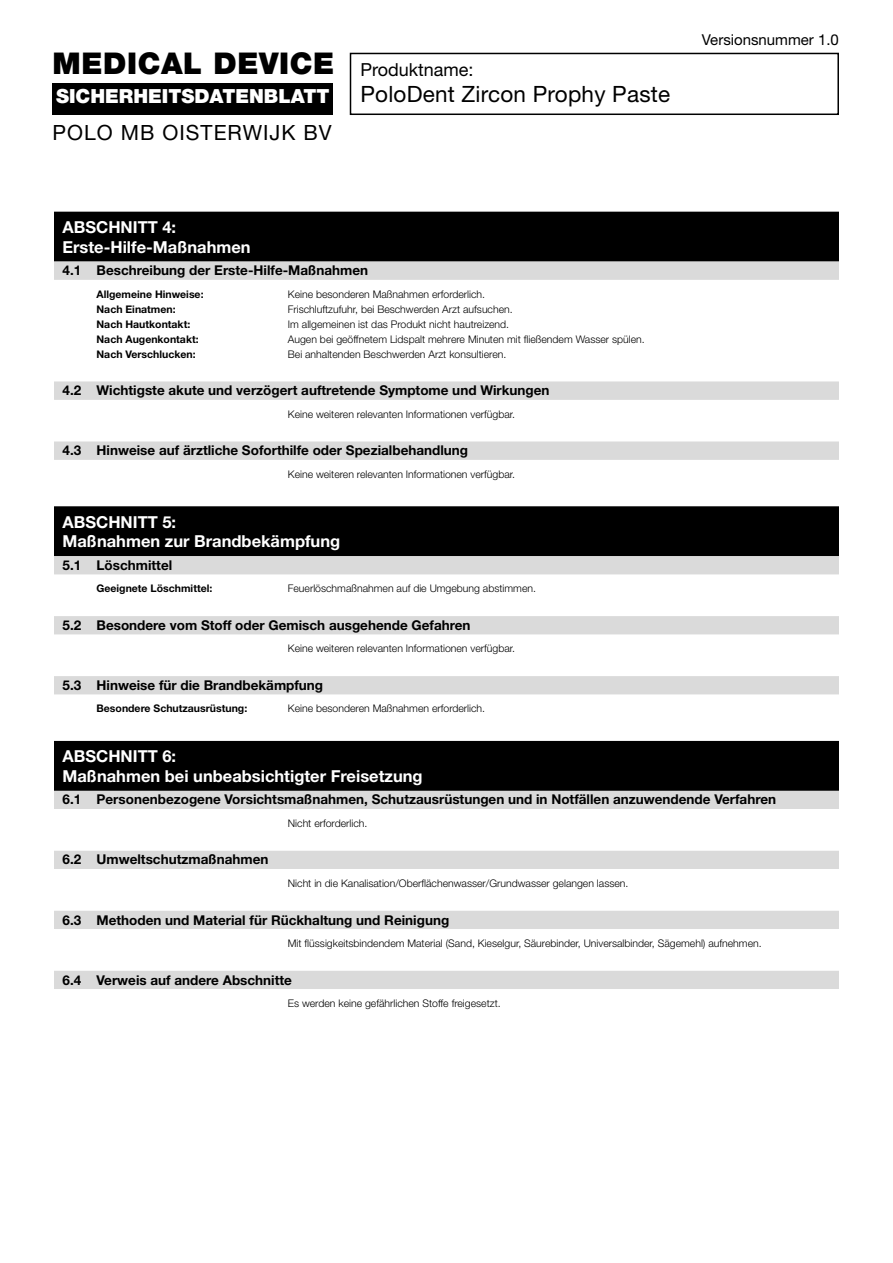
<style>
.page{position:relative;width:893px;height:1263px;background:#fff}
.page>*{position:absolute;margin:0;border:0;box-sizing:border-box;transform-origin:0 0}
.t1{font:900 30px "Helvetica Neue LT Pro";letter-spacing:.02em;color:#000}
.t2{font:22.5px "Helvetica Neue LT Pro";letter-spacing:.01em;color:#000}
.t3{font:21px "Helvetica Neue LT Pro";letter-spacing:.05em;color:#000}
.t4{font:900 19.5px "Helvetica Neue LT Pro";color:#fff}
.t5{font:18px "Helvetica Neue LT Pro";color:#000}
.t6{font:700 16.5px/19.8px "Helvetica Neue LT Pro";color:#fff}
.t7{font:15px "Helvetica Neue LT Pro";color:#000}
.t8{font:700 13.5px "Helvetica Neue LT Pro";color:#000}
.t9{font:300 10.5px "Helvetica Neue LT Pro";color:#000}
.t10{font:700 10.5px "Helvetica Neue LT Pro";color:#000}
</style>
<div class="page">
<div style="left:54px;top:212px;width:785px;height:25px;background:#000"></div>
<div style="left:54px;top:231px;width:785px;height:26px;background:#000"></div>
<div style="left:54px;top:253px;width:785px;height:9px;background:#000"></div>
<div style="left:54px;top:261px;width:785px;height:18px;background:#dadada"></div>
<div style="left:54px;top:275px;width:785px;height:5px;background:#dadada"></div>
<div style="left:54px;top:381px;width:785px;height:18px;background:#dadada"></div>
<div style="left:54px;top:395px;width:785px;height:5px;background:#dadada"></div>
<div style="left:54px;top:441px;width:785px;height:18px;background:#dadada"></div>
<div style="left:54px;top:455px;width:785px;height:5px;background:#dadada"></div>
<div style="left:54px;top:506px;width:785px;height:26px;background:#000"></div>
<div style="left:54px;top:526px;width:785px;height:26px;background:#000"></div>
<div style="left:54px;top:547px;width:785px;height:9px;background:#000"></div>
<div style="left:54px;top:556px;width:785px;height:18px;background:#dadada"></div>
<div style="left:54px;top:616px;width:785px;height:18px;background:#dadada"></div>
<div style="left:54px;top:676px;width:785px;height:18px;background:#dadada"></div>
<div style="left:54px;top:741px;width:785px;height:25px;background:#000"></div>
<div style="left:54px;top:761px;width:785px;height:25px;background:#000"></div>
<div style="left:54px;top:782px;width:785px;height:9px;background:#000"></div>
<div style="left:54px;top:791px;width:785px;height:18px;background:#dadada"></div>
<div style="left:54px;top:851px;width:785px;height:18px;background:#dadada"></div>
<div style="left:54px;top:911px;width:785px;height:18px;background:#dadada"></div>
<div style="left:54px;top:971px;width:785px;height:18px;background:#dadada"></div>
<div style="left:350px;top:53px;width:489px;height:62px;border:2px solid #000"></div>
<div style="left:52px;top:83px;width:281px;height:32px;background:#000"></div>
<h1 class="t1" style="left:52px;top:45px;width:283px">MEDICAL DEVICE</h1>
<h3 class="t4" style="left:56px;top:84px;width:275px">SICHERHEITSDATENBLATT</h3>
<h3 class="t3" style="left:52px;top:119px;width:281px">POLO MB OISTERWIJK BV</h3>
<h3 class="t5" style="left:360px;top:59px;width:115px">Produktname:</h3>
<h2 class="t2" style="left:360px;top:80px;width:311px">PoloDent Zircon Prophy Paste</h2>
<h3 class="t7" style="left:702px;top:30px;width:139px">Versionsnummer 1.0</h3>
<h3 class="t6" style="left:62px;top:217px;width:190px">ABSCHNITT 4:<br>Erste-Hilfe-Maßnahmen</h3>
<p class="t8" style="left:63px;top:262px;width:307px">4.1 Beschreibung der Erste-Hilfe-Maßnahmen</p>
<p class="t10" style="left:97px;top:287px;width:109px">Allgemeine Hinweise:</p>
<p class="t9" style="left:288px;top:288px;width:199px">Keine besonderen Maßnahmen erforderlich.</p>
<p class="t10" style="left:97px;top:302px;width:81px">Nach Einatmen:</p>
<p class="t9" style="left:288px;top:303px;width:226px">Frischluftzufuhr, bei Beschwerden Arzt aufsuchen.</p>
<p class="t10" style="left:97px;top:317px;width:95px">Nach Hautkontakt:</p>
<p class="t9" style="left:288px;top:318px;width:223px">Im allgemeinen ist das Produkt nicht hautreizend.</p>
<p class="t10" style="left:97px;top:332px;width:104px">Nach Augenkontakt:</p>
<p class="t9" style="left:288px;top:333px;width:358px">Augen bei geöffnetem Lidspalt mehrere Minuten mit fließendem Wasser spülen.</p>
<p class="t10" style="left:97px;top:347px;width:101px">Nach Verschlucken:</p>
<p class="t9" style="left:288px;top:348px;width:220px">Bei anhaltenden Beschwerden Arzt konsultieren.</p>
<p class="t8" style="left:63px;top:382px;width:489px">4.2 Wichtigste akute und verzögert auftretende Symptome und Wirkungen</p>
<p class="t9" style="left:288px;top:408px;width:229px">Keine weiteren relevanten Informationen verfügbar.</p>
<p class="t8" style="left:63px;top:442px;width:407px">4.3 Hinweise auf ärztliche Soforthilfe oder Spezialbehandlung</p>
<p class="t9" style="left:288px;top:468px;width:229px">Keine weiteren relevanten Informationen verfügbar.</p>
<h3 class="t6" style="left:62px;top:511px;width:279px">ABSCHNITT 5:<br>Maßnahmen zur Brandbekämpfung</h3>
<p class="t8" style="left:63px;top:557px;width:111px">5.1 Löschmittel</p>
<p class="t10" style="left:97px;top:582px;width:117px">Geeignete Löschmittel:</p>
<p class="t9" style="left:288px;top:582px;width:250px">Feuerlöschmaßnahmen auf die Umgebung abstimmen.</p>
<p class="t8" style="left:63px;top:617px;width:410px">5.2 Besondere vom Stoff oder Gemisch ausgehende Gefahren</p>
<p class="t9" style="left:288px;top:642px;width:229px">Keine weiteren relevanten Informationen verfügbar.</p>
<p class="t8" style="left:63px;top:677px;width:262px">5.3 Hinweise für die Brandbekämpfung</p>
<p class="t10" style="left:97px;top:702px;width:152px">Besondere Schutzausrüstung:</p>
<p class="t9" style="left:288px;top:702px;width:199px">Keine besonderen Maßnahmen erforderlich.</p>
<h3 class="t6" style="left:62px;top:746px;width:362px">ABSCHNITT 6:<br>Maßnahmen bei unbeabsichtigter Freisetzung</h3>
<p class="t8" style="left:63px;top:791px;width:715px">6.1 Personenbezogene Vorsichtsmaßnahmen, Schutzausrüstungen und in Notfällen anzuwendende Verfahren</p>
<p class="t9" style="left:288px;top:817px;width:81px">Nicht erforderlich.</p>
<p class="t8" style="left:63px;top:851px;width:207px">6.2 Umweltschutzmaßnahmen</p>
<p class="t9" style="left:288px;top:877px;width:342px">Nicht in die Kanalisation/Oberflächenwasser/Grundwasser gelangen lassen.</p>
<p class="t8" style="left:63px;top:911px;width:388px">6.3 Methoden und Material für Rückhaltung und Reinigung</p>
<p class="t9" style="left:288px;top:937px;width:475px">Mit flüssigkeitsbindendem Material (Sand, Kieselgur, Säurebinder, Universalbinder, Sägemehl) aufnehmen.</p>
<p class="t8" style="left:63px;top:971px;width:231px">6.4 Verweis auf andere Abschnitte</p>
<p class="t9" style="left:288px;top:997px;width:214px">Es werden keine gefährlichen Stoffe freigesetzt.</p>
</div>
